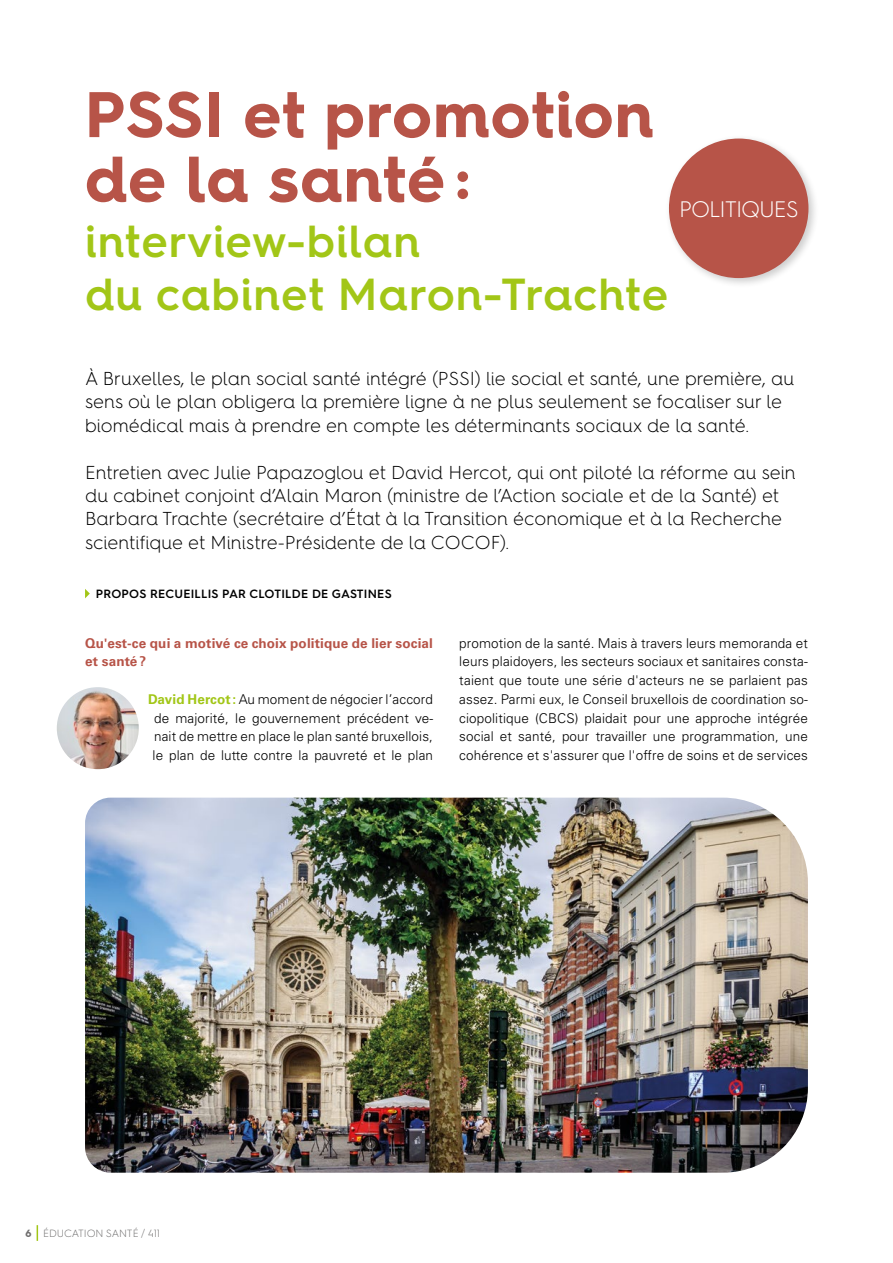
<style>
.page{position:relative;width:893px;height:1263px;background:#fff}
.page>*{position:absolute;margin:0;border:0;box-sizing:border-box;transform-origin:0 0}
.t1{font:700 64.5px/64.5px "Hurme Geometric Sans 4";letter-spacing:.02em;color:#b75448}
.t2{font:600 45px/53.4px "Hurme Geometric Sans 4";letter-spacing:.015em;color:#a2c617}
.t3{font:300 22.5px "Hurme Geometric Sans 4";letter-spacing:-.05em;color:#fff}
.t4{font:300 18.75px/23.2px "Hurme Geometric Sans 4";letter-spacing:-.005em;color:#000}
.t5{font:300 13.5px/18.8px "Univers LT Std";letter-spacing:.01em;color:#000;text-align:justify}
.t6{font:700 13.5px/18.8px "Univers LT Std";letter-spacing:.01em;color:#b75448}
.t7{font:600 12px "Hurme Geometric Sans 4";letter-spacing:.02em;color:#000}
.t8{font:300 10.5px "Hurme Geometric Sans 4";letter-spacing:-.01em;color:#706f6f}
.s1{font-weight:700;color:#a2c617}
.s2{font-weight:700}
</style>
<div class="page">
<svg style="left:37px;top:1225px;width:1px;height:16px"></svg>
<svg style="left:85px;top:589px;width:5px;height:9px"></svg>
<div style="left:665px;top:135px;width:154px;height:154px;background:#000;opacity:.2"></div>
<div style="left:669px;top:139px;width:139px;height:139px;background:#b75448;border-radius:50%"></div>
<img style="left:85px;top:798px;width:723px;height:375px">
<img style="left:57px;top:687px;width:82px;height:82px;border-radius:41px">
<h1 class="t1" style="left:85px;top:81px;width:570px">PSSI et promotion de la santé :</h1>
<h2 class="t2" style="left:85px;top:213px;width:585px">interview-bilan<br>du cabinet Maron-Trachte</h2>
<h3 class="t3" style="left:679px;top:194px;width:121px">POLITIQUES</h3>
<p class="t4" style="left:85px;top:367px;width:711px">À Bruxelles, le plan social santé intégré (PSSI) lie social et santé, une première, au sens où le plan obligera la première ligne à ne plus seulement se focaliser sur le biomédical mais à prendre en compte les déterminants sociaux de la santé.</p>
<p class="t4" style="left:85px;top:460px;width:712px">Entretien avec Julie Papazoglou et David Hercot, qui ont piloté la réforme au sein du cabinet conjoint d’Alain Maron (ministre de l’Action sociale et de la Santé) et Barbara Trachte (secrétaire d’État à la Transition économique et à la Recherche scientifique et Ministre-Présidente de la COCOF).</p>
<p class="t7" style="left:96px;top:586px;width:298px">PROPOS RECUEILLIS PAR CLOTILDE DE GASTINES</p>
<p class="t6" style="left:85px;top:634px;width:349px">Qu'est-ce qui a motivé ce choix politique de lier social et santé ?</p>
<p class="t5" style="left:148px;top:690px;width:287px;text-align:center"><span class="s1">David Hercot:</span> Au moment de négocier l’accord de majorité, le gouvernement précédent ve&shy;nait de mettre en place le plan santé bruxellois, le plan de lutte contre la pauvreté et le plan</p>
<p class="t5" style="left:459px;top:633px;width:350px">promotion de la santé. Mais à travers leurs memoranda et leurs plaidoyers, les secteurs sociaux et sanitaires consta&shy;taient que toute une série d'acteurs ne se parlaient pas assez. Parmi eux, le Conseil bruxellois de coordination so&shy;ciopolitique (CBCS) plaidait pour une approche intégrée social et santé, pour travailler une programmation, une cohérence et s'assurer que l'offre de soins et de services</p>
<p class="t8" style="left:26px;top:1227px;width:136px"><span class="s2">6</span> ÉDUCATION SANTÉ / 411</p>
</div>
